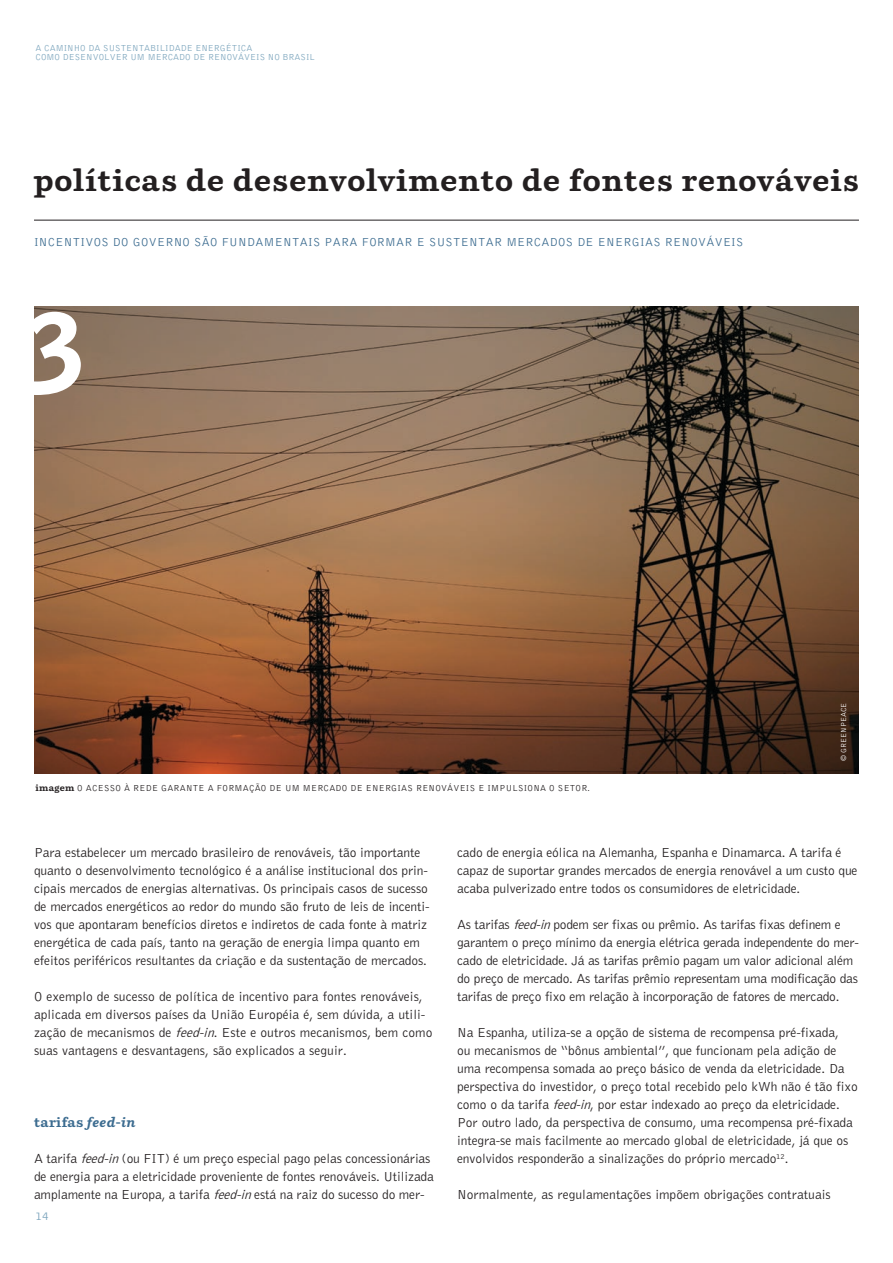
<style>
.page{position:relative;width:893px;height:1263px;background:#fff}
.page>*{position:absolute;margin:0;border:0;box-sizing:border-box;transform-origin:0 0}
.t1{font:900 108px "Bell Gothic";color:#fff}
.t2{font:700 30px "Parry";letter-spacing:.035em;color:#231f20}
.t3{font:300 13.5px/18px "Bell Gothic";letter-spacing:-.01em;color:#231f20}
.t4{font:700 13.5px "Parry";letter-spacing:.025em;color:#3c6c90}
.t5{font:300 12px "Bell Gothic";letter-spacing:.025em;color:#3c6c90}
.t6{font:300 12px "Bell Gothic";color:#7ca5bd}
.t7{font:300 9px "Bell Gothic";letter-spacing:.025em;color:#231f20}
.t8{font:300 9px/9px "Bell Gothic";color:#7ca5bd}
.t9{font:300 7.5px "Bell Gothic";color:#fff}
.s1{font-family:"Parry";font-weight:700}
.s2{font-style:italic}
</style>
<div class="page">
<img style="left:34px;top:306px;width:825px;height:467px">
<hr style="left:34px;top:220px;width:825px;height:1px;background:#231f20">
<p class="t8" style="left:36px;top:44px;width:281px">a caminho da s ustentabilidade energ ética<br>como des envolver um m ercado de renováveis no brasil</p>
<h2 class="t2" style="left:34px;top:162px;width:826px">políticas de desenvolvimento de fontes renováveis</h2>
<p class="t5" style="left:34px;top:236px;width:708px">I ncentivos do governo são fundam entais para formar e s ustentar m ercados de energias renováveis</p>
<h1 class="t1" style="left:26px;top:291px;width:62px">3</h1>
<p class="t7" style="left:36px;top:783px;width:556px"><span class="s1">imagem</span> O acesso à rede garante a formação de um m ercado de energias renováveis e im pulsiona o s etor.</p>
<p class="t9" style="left:840px;top:761px;width:60px;rotate:-90deg">© greenpeace</p>
<p class="t3" style="left:34px;top:844px;width:397px">P ara estabelecer um mercado brasileiro de renováveis, tão importante quanto o desenvolvimento tecnológico é a análise institucional dos prin&shy;cipais mercados de energias alternativas. Os principais casos de sucesso de mercados energéticos ao redor do mundo são fruto de leis de incenti&shy;vos que apontaram benefícios diretos e indiretos de cada fonte à matriz energética de cada país, tanto na geração de energia limpa quanto em efeitos periféricos resultantes da criação e da sustentação de mercados.</p>
<p class="t3" style="left:34px;top:988px;width:400px">O exemplo de sucesso de política de incentivo para fontes renováveis, aplicada em diversos países da U nião E uropéia é, sem dúvida, a utili&shy;zação de mecanismos de <span class="s2">feed-in</span>. E ste e outros mecanismos, bem como suas vantagens e desvantagens, são explicados a seguir.</p>
<p class="t4" style="left:34px;top:1114px;width:103px">tarifas <span class="s2">feed-in</span></p>
<p class="t3" style="left:34px;top:1150px;width:401px">A tarifa <span class="s2">feed-in</span>(ou FI T) é um preço especial pago pelas concessionárias de energia para a eletricidade proveniente de fontes renováveis. U tilizada amplamente na E uropa, a tarifa <span class="s2">feed-in</span>está na raiz do sucesso do mer-</p>
<p class="t6" style="left:36px;top:1210px;width:15px">14</p>
<p class="t3" style="left:457px;top:844px;width:402px">cado de energia eólica na Alemanha, Espanha e D inamarca. A tarifa é capaz de suportar grandes mercados de energia renovável a um custo que acaba pulverizado entre todos os consumidores de eletricidade.</p>
<p class="t3" style="left:457px;top:916px;width:403px">As tarifas <span class="s2">feed-in</span>podem ser fixas ou prêmio. As tarifas fixas definem e garantem o preço mínimo da energia elétrica gerada independente do mer&shy;cado de eletricidade. Já as tarifas prêmio pagam um valor adicional além do preço de mercado. As tarifas prêmio representam uma modificação das tarifas de preço fixo em relação à incorporação de fatores de mercado.</p>
<p class="t3" style="left:457px;top:1024px;width:402px">N a Espanha, utiliza-se a opção de sistema de recompensa pré-fixada,<br>ou mecanismos de “bônus ambiental”, que funcionam pela adição de uma recompensa somada ao preço básico de venda da eletricidade. Da perspectiva do investidor, o preço total recebido pelo kWh não é tão fixo como o da tarifa <span class="s2">feed-in</span>, por estar indexado ao preço da eletricidade.<br>P or outro lado, da perspectiva de consumo, uma recompensa pré-fixada integra-se mais facilmente ao mercado global de eletricidade, já que os envolvidos responderão a sinalizações do próprio mercado<sup>12</sup>.</p>
<p class="t3" style="left:457px;top:1186px;width:375px">N ormalmente, as regulamentações impõem obrigações contratuais</p>
</div>
